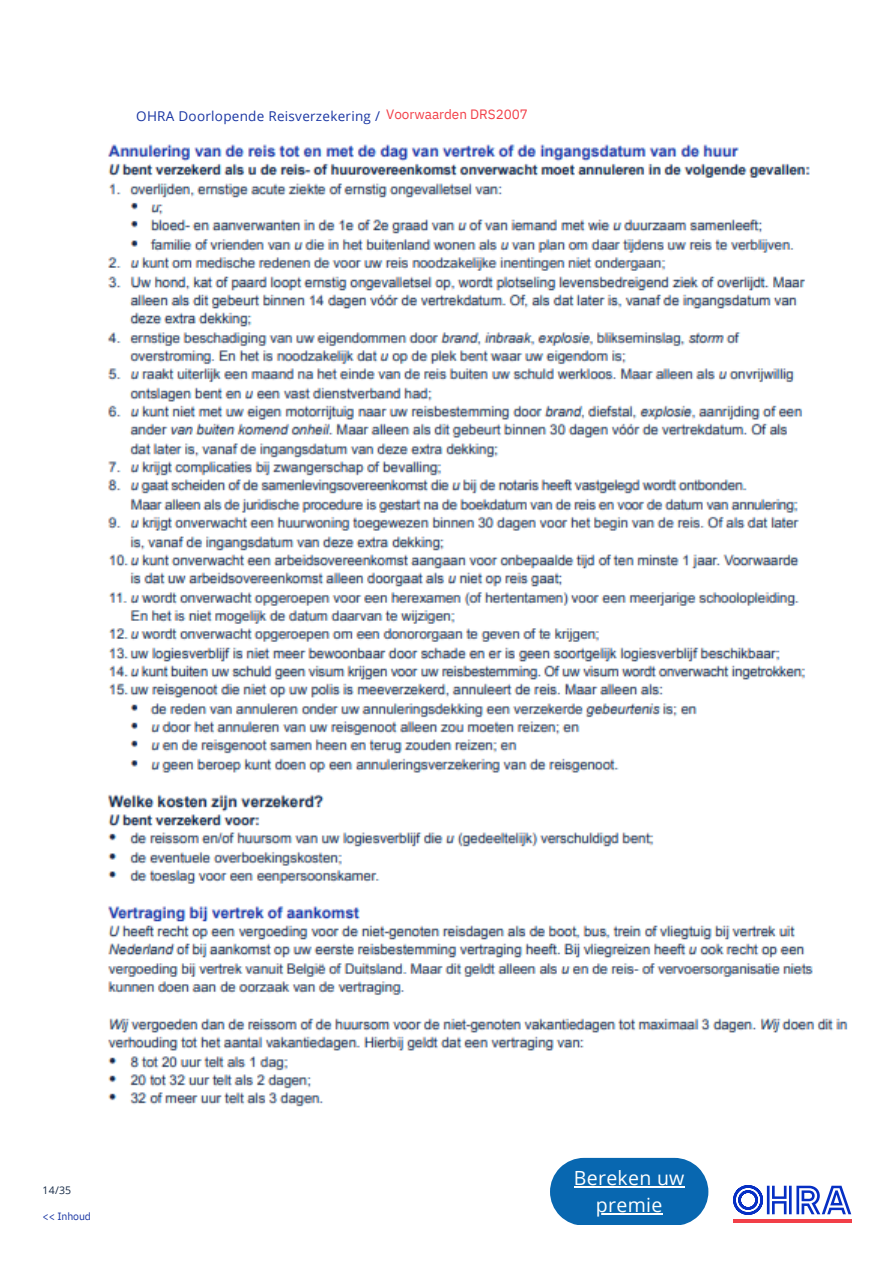
<style>
.page{position:relative;width:894px;height:1264px;background:#fff}
.page>*{position:absolute;margin:0;border:0;box-sizing:border-box;transform-origin:0 0}
.t1{font:19.5px/27px "Open Sans";letter-spacing:.015em;color:#fff;text-align:center}
.t2{font:13.5px "Open Sans";letter-spacing:.02em;color:#1a36a3}
.t3{font:10.5px "IBM Plex Sans";letter-spacing:-.01em;color:#1a36a3}
.t4{font:10.5px "Open Sans";color:#132744}
.s1{font-family:"IBM Plex Sans";color:#f23f48}
</style>
<div class="page">
<svg style="left:733px;top:1185px;width:118px;height:29px"></svg>
<hr style="left:733px;top:1219px;width:118px;height:3px;background:#f23f48">
<img style="left:107px;top:144px;width:741px;height:963px">
<svg style="left:550px;top:1157px;width:158px;height:67px;background:#2578b9"></svg>
<hr style="left:573px;top:1185px;width:111px;height:2px;background:#fff">
<hr style="left:595px;top:1212px;width:67px;height:2px;background:#fff">
<p class="t2" style="left:136px;top:107px;width:393px">OHRA Doorlopende Reisverzekering / <span class="s1">Voorwaarden DRS2007</span></p>
<p class="t4" style="left:43px;top:1182px;width:30px">14/35</p>
<p class="t3" style="left:43px;top:1209px;width:50px">&lt;&lt; Inhoud</p>
<h1 class="t1" style="left:573px;top:1163px;width:112px">Bereken uw premie</h1>
</div>
